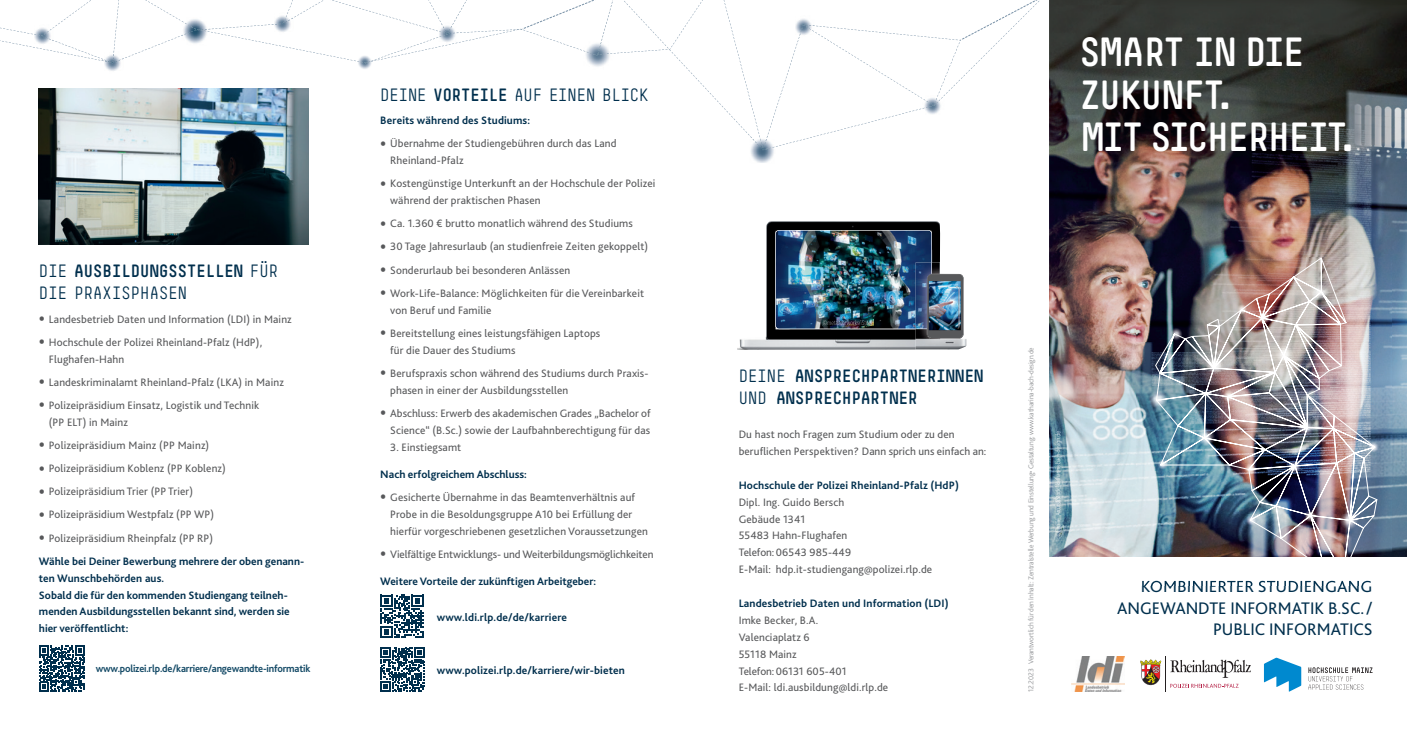
<style>
.page{position:relative;width:1407px;height:745px;background:#fff}
.page>*{position:absolute;margin:0;border:0;box-sizing:border-box;transform-origin:0 0}
.t1{font:700 40px/42.5px "Simple Std";letter-spacing:-.02em;color:#fff}
.t2{font:17.5px/21.2px "Bliss 2";color:#002f4d;text-align:right}
.t3{font:17.5px/22.5px "Simple Std";color:#002f4d}
.t4{font:700 17.5px/22.5px "Simple Std";letter-spacing:.01em;color:#002f4d}
.t5{font:11.25px/16.9px "Bliss 2";letter-spacing:.01em;color:#57585a}
.t6{font:700 11.25px/16.9px "Bliss 2";color:#002f4d}
.t7{font:11.25px "Bliss 2";letter-spacing:-.01em;color:#57585a}
.t8{font:700 10.62px "Bliss 2";letter-spacing:-.02em;color:#144a66;scale:.96 1}
.t9{font:300 7.5px "Bliss 2";letter-spacing:-.015em;color:#939598}
.s1{font-weight:700}
.s2{font-size:20px}
.s3{font-weight:400;font-size:20px;color:#57585a}
.s4{font-weight:400;color:#57585a}
.s5{font-weight:400}
</style>
<div class="page">
<hr style="left:1165px;top:655px;width:1px;height:36px;background:#231f20">
<svg style="left:1170px;top:659px;width:81px;height:18px"></svg>
<svg style="left:1140px;top:659px;width:21px;height:25px"></svg>
<svg style="left:1170px;top:683px;width:68px;height:4px"></svg>
<img style="left:1049px;top:0;width:358px;height:556px">
<svg style="left:1264px;top:657px;width:37px;height:34px"></svg>
<svg style="left:1308px;top:667px;width:64px;height:22px"></svg>
<img style="left:1055px;top:431px;width:7px;height:105px">
<img style="left:750px;top:150px;width:24px;height:13px">
<img style="left:1136px;top:257px;width:255px;height:300px">
<img style="left:1142px;top:580px;width:229px;height:5px">
<img style="left:1154px;top:254px;width:225px;height:303px">
<img style="left:1072px;top:656px;width:52px;height:35px">
<svg style="left:0;top:0;width:1040px;height:150px"></svg>
<svg style="left:380px;top:647px;width:45px;height:44px"></svg>
<svg style="left:380px;top:594px;width:43px;height:43px"></svg>
<img style="left:39px;top:89px;width:269px;height:155px">
<svg style="left:39px;top:645px;width:46px;height:46px"></svg>
<img style="left:737px;top:221px;width:203px;height:129px">
<img style="left:915px;top:276px;width:51px;height:73px">
<img style="left:775px;top:230px;width:188px;height:108px">
<img style="left:929px;top:281px;width:32px;height:49px">
<img style="left:955px;top:286px;width:5px;height:43px">
<img style="left:823px;top:320px;width:50px;height:5px">
<h2 class="t3" style="left:39px;top:259px;width:241px">DIE <span class="s1">AUSBILDUNGSSTELLEN</span> FÜR<br>DIE PRAXISPHASEN</h2>
<p class="t5" style="left:39px;top:310px;width:254px"><span class="s2">•</span> Landesbetrieb Daten und Information (LDI) in Mainz</p>
<p class="t5" style="left:49px;top:333px;width:215px;text-indent:-10px"><span class="s2">•</span> Hochschule der Polizei Rheinland-Pfalz (HdP),<br>Flughafen-Hahn</p>
<p class="t5" style="left:39px;top:373px;width:246px"><span class="s2">•</span> Landeskriminalamt Rheinland-Pfalz (LKA) in Mainz</p>
<p class="t5" style="left:49px;top:396px;width:212px;text-indent:-10px"><span class="s2">•</span> Polizeipräsidium Einsatz, Logistik und Technik (PP ELT) in Mainz</p>
<p class="t5" style="left:39px;top:436px;width:172px"><span class="s2">•</span> Polizeipräsidium Mainz (PP Mainz)</p>
<p class="t5" style="left:39px;top:459px;width:188px"><span class="s2">•</span> Polizeipräsidium Koblenz (PP Koblenz)</p>
<p class="t5" style="left:39px;top:482px;width:156px"><span class="s2">•</span> Polizeipräsidium Trier (PP Trier)</p>
<p class="t5" style="left:39px;top:505px;width:177px"><span class="s2">•</span> Polizeipräsidium Westpfalz (PP WP)</p>
<p class="t6" style="left:39px;top:525px;width:267px;line-height:23.1px"><span class="s3">•</span> <span class="s4">Polizeipräsidium Rheinpfalz (PP RP)<br></span>Wähle bei Deiner Bewerbung mehrere der oben genann-</p>
<p class="t6" style="left:39px;top:569px;width:252px">ten Wunschbehörden aus.<br>Sobald die für den kommenden Studiengang teilneh&shy;menden Ausbildungsstellen bekannt sind, werden sie hier veröffentlicht:</p>
<p class="t8" style="left:96px;top:662px;width:225px">www.polizei.rlp.de/karriere/angewandte-informatik</p>
<h2 class="t3" style="left:380px;top:84px;width:270px">DEINE <span class="s1">VORTEILE</span> AUF EINEN BLICK</h2>
<p class="t6" style="left:380px;top:111px;width:151px">Bereits während des Studiums:</p>
<p class="t5" style="left:390px;top:135px;width:228px;text-indent:-10px"><span class="s2">•</span> Übernahme der Studiengebühren durch das Land<br>Rheinland-Pfalz</p>
<p class="t5" style="left:390px;top:175px;width:267px;text-indent:-10px"><span class="s2">•</span> Kostengünstige Unterkunft an der Hochschule der Polizei während der praktischen Phasen</p>
<p class="t5" style="left:380px;top:215px;width:254px"><span class="s2">•</span> Ca. 1.360 € brutto monatlich während des Studiums</p>
<p class="t5" style="left:380px;top:238px;width:269px"><span class="s2">•</span> 30 Tage Jahresurlaub (an studienfreie Zeiten gekoppelt)</p>
<p class="t5" style="left:380px;top:261px;width:191px"><span class="s2">•</span> Sonderurlaub bei besonderen Anlässen</p>
<p class="t5" style="left:390px;top:284px;width:255px;text-indent:-10px"><span class="s2">•</span> Work-Life-Balance: Möglichkeiten für die Vereinbarkeit von Beruf und Familie</p>
<p class="t5" style="left:390px;top:324px;width:212px;text-indent:-10px"><span class="s2">•</span> Bereitstellung eines leistungsfähigen Laptops für die Dauer des Studiums</p>
<p class="t5" style="left:390px;top:364px;width:260px;text-indent:-10px"><span class="s2">•</span> Berufspraxis schon während des Studiums durch Praxis&shy;phasen in einer der Ausbildungsstellen</p>
<p class="t5" style="left:380px;top:404px;width:272px;text-align:right"><span class="s2">•</span> Abschluss: Erwerb des akademischen Grades „Bachelor of<br>Science“ (B.Sc.) sowie der Laufbahnberechtigung für das</p>
<p class="t5" style="left:390px;top:438px;width:73px">3. Einstiegsamt</p>
<p class="t6" style="left:380px;top:465px;width:148px">Nach erfolgreichem Abschluss:</p>
<p class="t5" style="left:390px;top:488px;width:259px;text-indent:-10px"><span class="s2">•</span> Gesicherte Übernahme in das Beamtenverhältnis auf<br>Probe in die Besoldungsgruppe A10 bei Erfüllung der hierfür vorgeschriebenen gesetzlichen Voraussetzungen</p>
<p class="t7" style="left:380px;top:546px;width:275px"><span class="s2">•</span> Vielfältige Entwicklungs- und Weiterbildungsmöglichkeiten</p>
<p class="t6" style="left:380px;top:571px;width:217px">Weitere Vorteile der zukünftigen Arbeitgeber:</p>
<p class="t6" style="left:437px;top:608px;width:132px">www.ldi.rlp.de/de/karriere</p>
<p class="t6" style="left:437px;top:661px;width:189px">www.polizei.rlp.de/karriere/wir-bieten</p>
<h1 class="t1" style="left:1079px;top:31px;width:280px">SMART IN DIE<br>ZUKUNFT.<br>MIT SICHERHEIT.</h1>
<h2 class="t4" style="left:739px;top:364px;width:246px"><span class="s5">DEINE</span> ANSPRECHPARTNERINNEN<br><span class="s5">UND</span> ANSPRECHPARTNER</h2>
<p class="t5" style="left:739px;top:425px;width:249px">Du hast noch Fragen zum Studium oder zu den beruflichen Perspektiven? Dann sprich uns einfach an:</p>
<p class="t6" style="left:739px;top:476px;width:222px">Hochschule der Polizei Rheinland-Pfalz (HdP)</p>
<p class="t5" style="left:739px;top:493px;width:195px">Dipl. Ing. Guido Bersch<br>Gebäude 1341<br>55483 Hahn-Flughafen<br>Telefon: 06543 985-449<br>E-Mail: hdp.it-studiengang@polizei.rlp.de</p>
<p class="t6" style="left:739px;top:594px;width:212px">Landesbetrieb Daten und Information (LDI)</p>
<p class="t5" style="left:739px;top:611px;width:151px">Imke Becker, B.A.<br>Valenciaplatz 6<br>55118 Mainz<br>Telefon: 06131 605-401<br>E-Mail: ldi.ausbildung@ldi.rlp.de</p>
<p class="t9" style="left:1026px;top:691px;width:345px;rotate:-90deg">12.2023 Verantwortlich für den Inhalt: Zentralstelle Werbung und Einstellung• Gestaltung: www.katharina-bach-design.de</p>
<h2 class="t2" style="left:1117px;top:575px;width:257px">KOMBINIERTER STUDIENGANG<br>ANGEWANDTE INFORMATIK B.SC./<br>PUBLIC INFORMATICS</h2>
</div>
